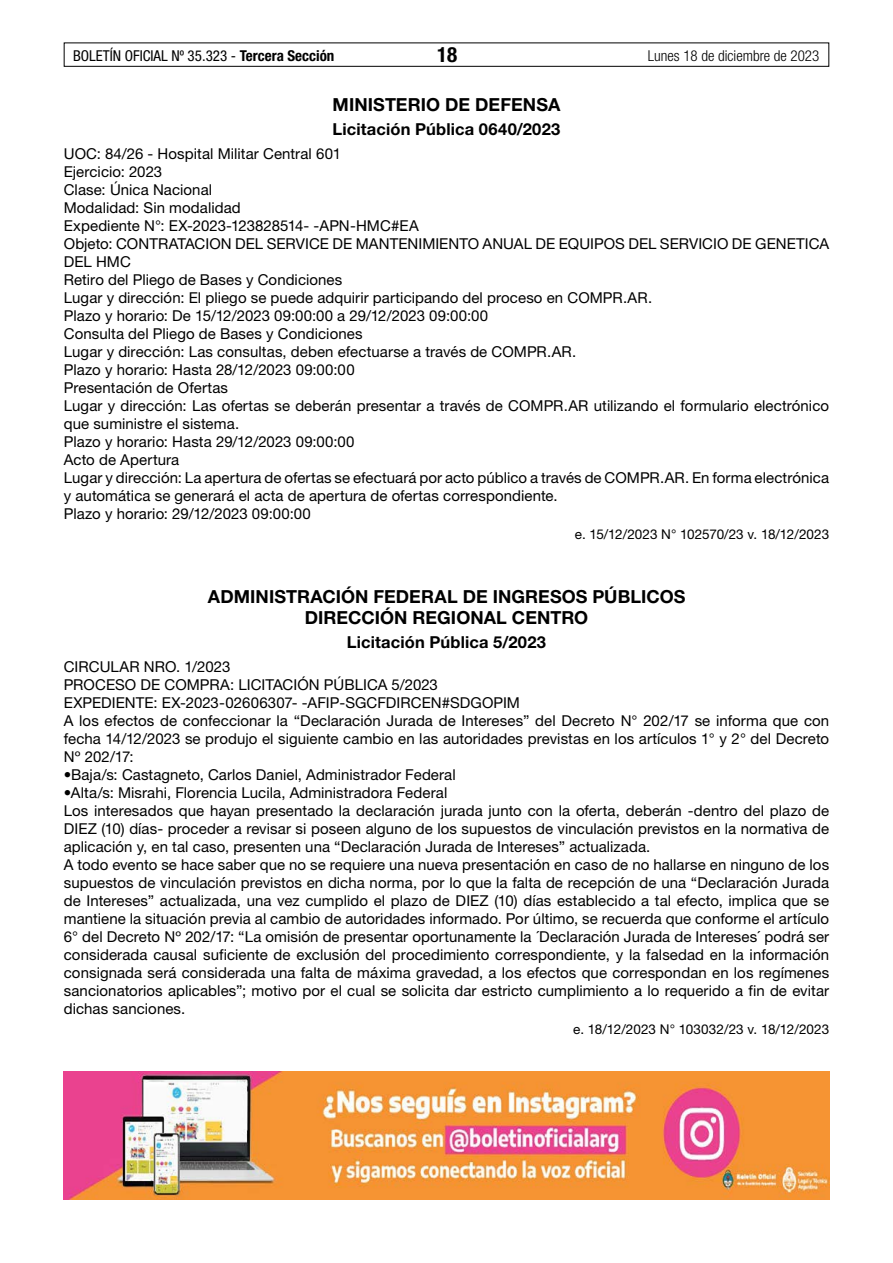
<style>
.page{position:relative;width:893px;height:1263px;background:#fff}
.page>*{position:absolute;margin:0;border:0;box-sizing:border-box;transform-origin:0 0}
.t1{font:700 condensed 21px "Helvetica Neue LT Std";color:#000}
.t2{font:700 18px/21px "Helvetica Neue LT Std";letter-spacing:.005em;color:#000}
.t3{font:700 16.5px "Helvetica Neue LT Std";letter-spacing:.01em;color:#000}
.t4{font:15px/18px "Helvetica Neue LT Std";letter-spacing:.005em;color:#000}
.t5{font:condensed 15px "Helvetica Neue LT Std";color:#000}
.t6{font:300 condensed 15px "Helvetica Neue LT Std";color:#000}
.t7{font:13.5px "Helvetica Neue LT Std";letter-spacing:-.005em;color:#000}
.s1{font-weight:700}
.s2{color:#fff}
</style>
<div class="page">
<div style="left:64px;top:43px;width:765px;height:24px;border:1px solid #000"></div>
<img style="left:64px;top:1072px;width:765px;height:127px">
<p class="t5" style="left:73px;top:47px;width:263px">BOLETÍN OFICIAL Nº 35.323 - <span class="s1">Tercera Sección</span></p>
<h1 class="t1" style="left:437px;top:42px;width:22px">18</h1>
<p class="t6" style="left:648px;top:47px;width:173px">Lunes 18 de diciembre de 2023</p>
<p class="t2" style="left:333px;top:93px;width:229px">MINISTERIO DE DEFENSA</p>
<p class="t3" style="left:333px;top:119px;width:229px">Licitación Pública 0640/2023</p>
<p class="t4" style="left:64px;top:145px;width:767px">UOC: 84/26 - Hospital Militar Central 601<br>Ejercicio: 2023<br>Clase: Única Nacional<br>Modalidad: Sin modalidad<br>Expediente N°: EX-2023-123828514- -APN-HMC#EA<br>Objeto: CONTRATACION DEL SERVICE DE MANTENIMIENTO ANUAL DE EQUIPOS DEL SERVICIO DE GENETICA DEL HMC<br>Retiro del Pliego de Bases y Condiciones<br>Lugar y dirección: El pliego se puede adquirir participando del proceso en COMPR.AR.<br>Plazo y horario: De 15/12/2023 09:00:00 a 29/12/2023 09:00:00<br>Consulta del Pliego de Bases y Condiciones<br>Lugar y dirección: Las consultas, deben efectuarse a través de COMPR.AR.<br>Plazo y horario: Hasta 28/12/2023 09:00:00<br>Presentación de Ofertas<br>Lugar y dirección: Las ofertas se deberán presentar a través de COMPR.AR utilizando el formulario electrónico que suministre el sistema.<br>Plazo y horario: Hasta 29/12/2023 09:00:00<br>Acto de Apertura<br>Lugar y dirección: La apertura de ofertas se efectuará por acto público a través de COMPR.AR. En forma electrónica y automática se generará el acta de apertura de ofertas correspondiente.<br>Plazo y horario: 29/12/2023 09:00:00</p>
<p class="t7" style="left:575px;top:526px;width:256px">e. 15/12/2023 N° 102570/23 v. 18/12/2023</p>
<p class="t2" style="left:305px;top:585px;width:395px;text-indent:-97px">ADMINISTRACIÓN FEDERAL DE INGRESOS PÚBLICOS <span class="s2">-<br></span>DIRECCIÓN REGIONAL CENTRO</p>
<p class="t3" style="left:347px;top:632px;width:201px">Licitación Pública 5/2023</p>
<p class="t4" style="left:64px;top:658px;width:767px">CIRCULAR NRO. 1/2023<br>PROCESO DE COMPRA: LICITACIÓN PÚBLICA 5/2023<br>EXPEDIENTE: EX-2023-02606307- -AFIP-SGCFDIRCEN#SDGOPIM<br>A los efectos de confeccionar la “Declaración Jurada de Intereses” del Decreto N° 202/17 se informa que con fecha 14/12/2023 se produjo el siguiente cambio en las autoridades previstas en los artículos 1° y 2° del Decreto Nº 202/17:</p>
<p class="t4" style="left:64px;top:766px;width:394px">•Baja/s: Castagneto, Carlos Daniel, Administrador Federal</p>
<p class="t4" style="left:64px;top:784px;width:767px">•Alta/s: Misrahi, Florencia Lucila, Administradora Federal<br>Los interesados que hayan presentado la declaración jurada junto con la oferta, deberán -dentro del plazo de DIEZ (10) días- proceder a revisar si poseen alguno de los supuestos de vinculación previstos en la normativa de aplicación y, en tal caso, presenten una “Declaración Jurada de Intereses” actualizada.<br>A todo evento se hace saber que no se requiere una nueva presentación en caso de no hallarse en ninguno de los supuestos de vinculación previstos en dicha norma, por lo que la falta de recepción de una “Declaración Jurada de Intereses” actualizada, una vez cumplido el plazo de DIEZ (10) días establecido a tal efecto, implica que se mantiene la situación previa al cambio de autoridades informado. Por último, se recuerda que conforme el artículo 6° del Decreto Nº 202/17: “La omisión de presentar oportunamente la ´Declaración Jurada de Intereses´ podrá ser considerada causal suficiente de exclusión del procedimiento correspondiente, y la falsedad en la información consignada será considerada una falta de máxima gravedad, a los efectos que correspondan en los regímenes sancionatorios aplicables”; motivo por el cual se solicita dar estricto cumplimiento a lo requerido a fin de evitar dichas sanciones.</p>
<p class="t7" style="left:573px;top:1021px;width:257px">e. 18/12/2023 N° 103032/23 v. 18/12/2023</p>
</div>
